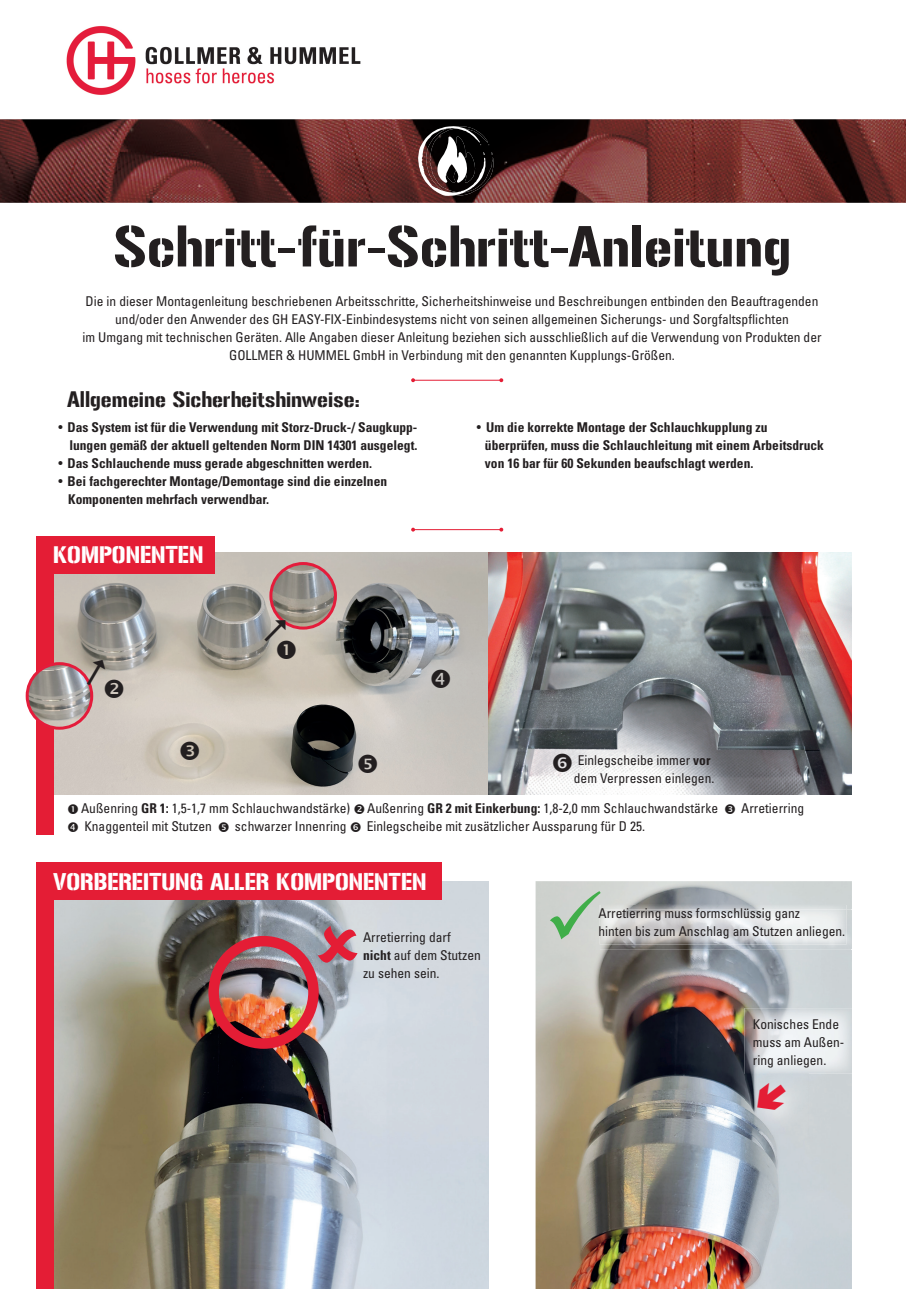
<style>
.page{position:relative;width:906px;height:1289px;background:#fff}
.page>*{position:absolute;margin:0;border:0;box-sizing:border-box;transform-origin:0 0}
.t1{font:51px "Gunplay";color:#231f20}
.t2{font:21px "Gunplay";color:#fff}
.t3{font:19.5px "Gunplay";color:#231f20}
.t4{font:condensed 13.5px/18px "Univers LT Std";color:#231f20}
.t5{font:700 condensed 13.5px/18px "Univers LT Std";color:#231f20}
.s1{font-weight:700}
</style>
<div class="page">
<img style="left:535px;top:881px;width:317px;height:407px">
<img style="left:744px;top:1008px;width:108px;height:65px">
<img style="left:53px;top:552px;width:799px;height:242px">
<img style="left:53px;top:881px;width:435px;height:407px">
<div style="left:36px;top:541px;width:17px;height:293px;background:#e41d35"></div>
<div style="left:36px;top:890px;width:17px;height:398px;background:#e41d35"></div>
<hr style="left:414px;top:380px;width:86px;height:1px;background:#e41d35">
<svg style="left:411px;top:378px;width:4px;height:4px"></svg>
<svg style="left:499px;top:378px;width:4px;height:4px"></svg>
<hr style="left:414px;top:529px;width:86px;height:1px;background:#e41d35">
<svg style="left:411px;top:527px;width:4px;height:4px"></svg>
<svg style="left:499px;top:527px;width:4px;height:4px"></svg>
<img style="left:66px;top:26px;width:295px;height:69px">
<img style="left:0;top:119px;width:906px;height:84px">
<svg style="left:418px;top:126px;width:75px;height:70px"></svg>
<div style="left:208px;top:935px;width:111px;height:113px;border:10px solid #e41d35;border-radius:50%"></div>
<div style="left:36px;top:536px;width:178px;height:37px;background:#e41d35"></div>
<div style="left:36px;top:862px;width:405px;height:38px;background:#e41d35"></div>
<img style="left:745px;top:1073px;width:63px;height:61px">
<img style="left:601px;top:904px;width:245px;height:5px">
<img style="left:600px;top:909px;width:252px;height:40px">
<img style="left:600px;top:909px;width:246px;height:35px">
<img style="left:27px;top:663px;width:65px;height:65px;border-radius:32px">
<div style="left:26px;top:662px;width:67px;height:67px;border:3px solid #e41c3b;border-radius:50%"></div>
<img style="left:271px;top:563px;width:64px;height:65px;border-radius:32px">
<div style="left:269px;top:562px;width:68px;height:67px;border:3px solid #e41c3b;border-radius:50%"></div>
<svg style="left:318px;top:925px;width:39px;height:37px"></svg>
<svg style="left:432px;top:669px;width:18px;height:19px"></svg>
<svg style="left:181px;top:741px;width:18px;height:19px"></svg>
<svg style="left:359px;top:754px;width:18px;height:19px"></svg>
<svg style="left:553px;top:753px;width:19px;height:19px"></svg>
<svg style="left:757px;top:1081px;width:29px;height:30px"></svg>
<svg style="left:82px;top:660px;width:41px;height:37px;background:#bfafa8"></svg>
<svg style="left:264px;top:619px;width:32px;height:40px"></svg>
<div style="left:550px;top:890px;width:51px;height:49px;background:#d1d3d0"></div>
<h1 class="t1" style="left:113px;top:217px;width:679px">Schritt-für-Schritt-Anleitung</h1>
<p class="t4" style="left:82px;top:292px;width:740px;text-align:center">Die in dieser Montagenleitung beschriebenen Arbeitsschritte, Sicherheitshinweise und Beschreibungen entbinden den Beauftragenden und/oder den Anwender des GH EASY-FIX-Einbindesystems nicht von seinen allgemeinen Sicherungs- und Sorgfaltspflichten<br>im Umgang mit technischen Geräten. Alle Angaben dieser Anleitung beziehen sich ausschließlich auf die Verwendung von Produkten der GOLLMER &amp; HUMMEL GmbH in Verbindung mit den genannten Kupplungs-Größen.</p>
<h3 class="t3" style="left:67px;top:388px;width:294px">Allgemeine Sicherheitshinweise:</h3>
<p class="t5" style="left:57px;top:418px;width:361px;text-align:right">• Das System ist für die Verwendung mit Storz-Druck-/ Saugkupp&shy;lungen gemäß der aktuell geltenden Norm DIN 14301 ausgelegt.</p>
<p class="t5" style="left:57px;top:454px;width:316px">• Das Schlauchende muss gerade abgeschnitten werden.</p>
<p class="t5" style="left:68px;top:472px;width:320px;text-indent:-11px">• Bei fachgerechter Montage/Demontage sind die einzelnen<br>Komponenten mehrfach verwendbar.</p>
<h2 class="t2" style="left:53px;top:542px;width:152px">KOMPONENTEN</h2>
<p class="t5" style="left:485px;top:418px;width:340px;text-indent:-9px">• Um die korrekte Montage der Schlauchkupplung zu überprüfen, muss die Schlauchleitung mit einem Arbeitsdruck von 16 bar für 60 Sekunden beaufschlagt werden.</p>
<p class="t4" style="left:574px;top:751px;width:142px">Einlegscheibe immer <span class="s1">vor </span>dem Verpressen einlegen.</p>
<p class="t4" style="left:81px;top:799px;width:638px">Außenring <span class="s1">GR 1:</span> 1,5-1,7 mm Schlauchwandstärke) Außenring <span class="s1">GR 2 mit Einkerbung:</span> 1,8-2,0 mm Schlauchwandstärke</p>
<p class="t4" style="left:741px;top:799px;width:64px">Arretierring</p>
<p class="t4" style="left:84px;top:817px;width:129px">Knaggenteil mit Stutzen</p>
<p class="t4" style="left:235px;top:817px;width:113px">schwarzer Innenring</p>
<p class="t4" style="left:367px;top:817px;width:280px">Einlegscheibe mit zusätzlicher Aussparung für D 25.</p>
<h2 class="t2" style="left:53px;top:869px;width:375px">VORBEREITUNG ALLER KOMPONENTEN</h2>
<p class="t4" style="left:363px;top:927px;width:119px">Arretierring darf <span class="s1">nicht</span> auf dem Stutzen zu sehen sein.</p>
<p class="t4" style="left:598px;top:904px;width:248px">Arretierring muss formschlüssig ganz<br>hinten bis zum Anschlag am Stutzen anliegen.</p>
<p class="t4" style="left:753px;top:1015px;width:93px">Konisches Ende muss am Außen&shy;ring anliegen.</p>
</div>
